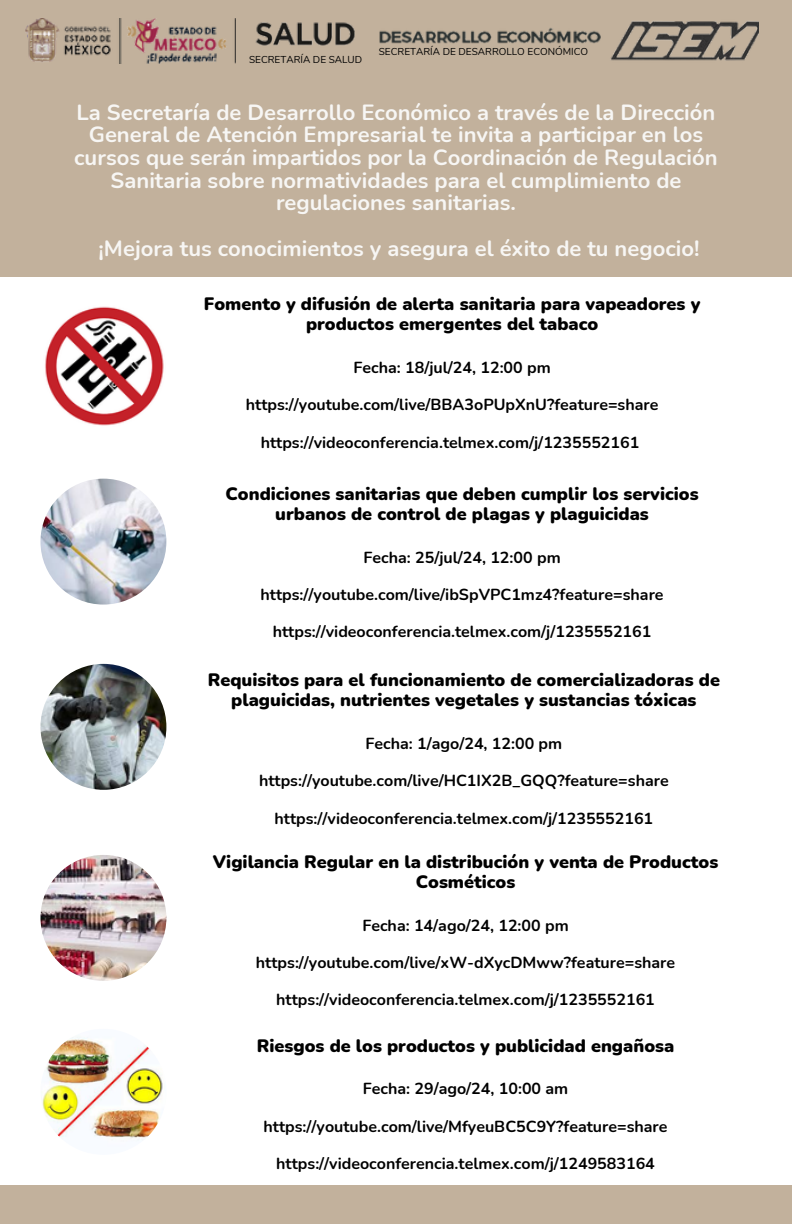
<style>
.page{position:relative;width:792px;height:1224px;background:#fff}
.page>*{position:absolute;margin:0;border:0;box-sizing:border-box;transform-origin:0 0}
.t1{font:700 22px/22.6px "Nunito";color:#f7f6f4;text-align:center}
.t2{font:900 18px/20px "Nunito";color:#000;text-align:center}
.t3{font:700 16px "Nunito";color:#000}
.t4{font:10px "Nunito";color:#000}
</style>
<div class="page">
<div style="left:0;top:0;width:792px;height:277px;background:#c2b19c"></div>
<img style="left:40px;top:302px;width:126px;height:126px;border-radius:50%">
<img style="left:40px;top:664px;width:126px;height:126px;border-radius:50%">
<img style="left:40px;top:855px;width:126px;height:126px;border-radius:50%">
<div style="left:0;top:1185px;width:792px;height:38px;background:#c2b19c"></div>
<img style="left:40px;top:1029px;width:126px;height:126px;border-radius:50%">
<img style="left:40px;top:479px;width:126px;height:126px;border-radius:50%">
<img style="left:379px;top:28px;width:222px;height:16px">
<img style="left:255px;top:22px;width:100px;height:24px">
<img style="left:26px;top:18px;width:210px;height:45px">
<img style="left:611px;top:21px;width:147px;height:40px">
<h3 class="t4" style="left:249px;top:53px;width:115px">SECRETARÍA DE SALUD</h3>
<h3 class="t4" style="left:379px;top:45px;width:211px">SECRETARÍA DE DESARROLLO ECONÓMICO</h3>
<h2 class="t1" style="left:74px;top:101px;width:645px">La Secretaría de Desarrollo Económico a través de la Dirección General de Atención Empresarial te invita a participar en los cursos que serán impartidos por la Coordinación de Regulación Sanitaria sobre normatividades para el cumplimiento de regulaciones sanitarias.</h2>
<h3 class="t1" style="left:99px;top:237px;width:602px">¡Mejora tus conocimientos y asegura el éxito de tu negocio!</h3>
<h3 class="t2" style="left:204px;top:294px;width:498px">Fomento y difusión de alerta sanitaria para vapeadores y productos emergentes del tabaco</h3>
<h3 class="t3" style="left:354px;top:357px;width:199px">Fecha: 18/jul/24, 12:00 pm</h3>
<h3 class="t3" style="left:246px;top:394px;width:414px">https://youtube.com/live/BBA3oPUpXnU?feature=share</h3>
<p class="t3" style="left:261px;top:432px;width:380px">https://videoconferencia.telmex.com/j/1235552161</p>
<h3 class="t2" style="left:226px;top:484px;width:475px">Condiciones sanitarias que deben cumplir los servicios urbanos de control de plagas y plaguicidas</h3>
<h2 class="t3" style="left:364px;top:547px;width:199px">Fecha: 25/jul/24, 12:00 pm</h2>
<h3 class="t3" style="left:261px;top:584px;width:405px">https://youtube.com/live/ibSpVPC1mz4?feature=share</h3>
<h3 class="t3" style="left:273px;top:621px;width:380px">https://videoconferencia.telmex.com/j/1235552161</h3>
<p class="t2" style="left:208px;top:671px;width:514px">Requisitos para el funcionamiento de comercializadoras de plaguicidas, nutrientes vegetales y sustancias tóxicas</p>
<h1 class="t3" style="left:366px;top:733px;width:198px">Fecha: 1/ago/24, 12:00 pm</h1>
<h1 class="t3" style="left:259px;top:770px;width:411px">https://youtube.com/live/HC1IX2B_GQQ?feature=share</h1>
<p class="t3" style="left:275px;top:808px;width:380px">https://videoconferencia.telmex.com/j/1235552161</p>
<h3 class="t2" style="left:213px;top:852px;width:507px">Vigilancia Regular en la distribución y venta de Productos<br>Cosméticos</h3>
<h3 class="t3" style="left:362px;top:914px;width:208px">Fecha: 14/ago/24, 12:00 pm</h3>
<p class="t3" style="left:256px;top:952px;width:421px">https://youtube.com/live/xW-dXycDMww?feature=share</p>
<h2 class="t3" style="left:276px;top:989px;width:380px">https://videoconferencia.telmex.com/j/1235552161</h2>
<p class="t2" style="left:257px;top:1036px;width:419px">Riesgos de los productos y publicidad engañosa</p>
<h2 class="t3" style="left:363px;top:1078px;width:207px">Fecha: 29/ago/24, 10:00 am</h2>
<h3 class="t3" style="left:264px;top:1116px;width:406px">https://youtube.com/live/MfyeuBC5C9Y?feature=share</h3>
<h3 class="t3" style="left:276px;top:1153px;width:380px">https://videoconferencia.telmex.com/j/1249583164</h3>
</div>
